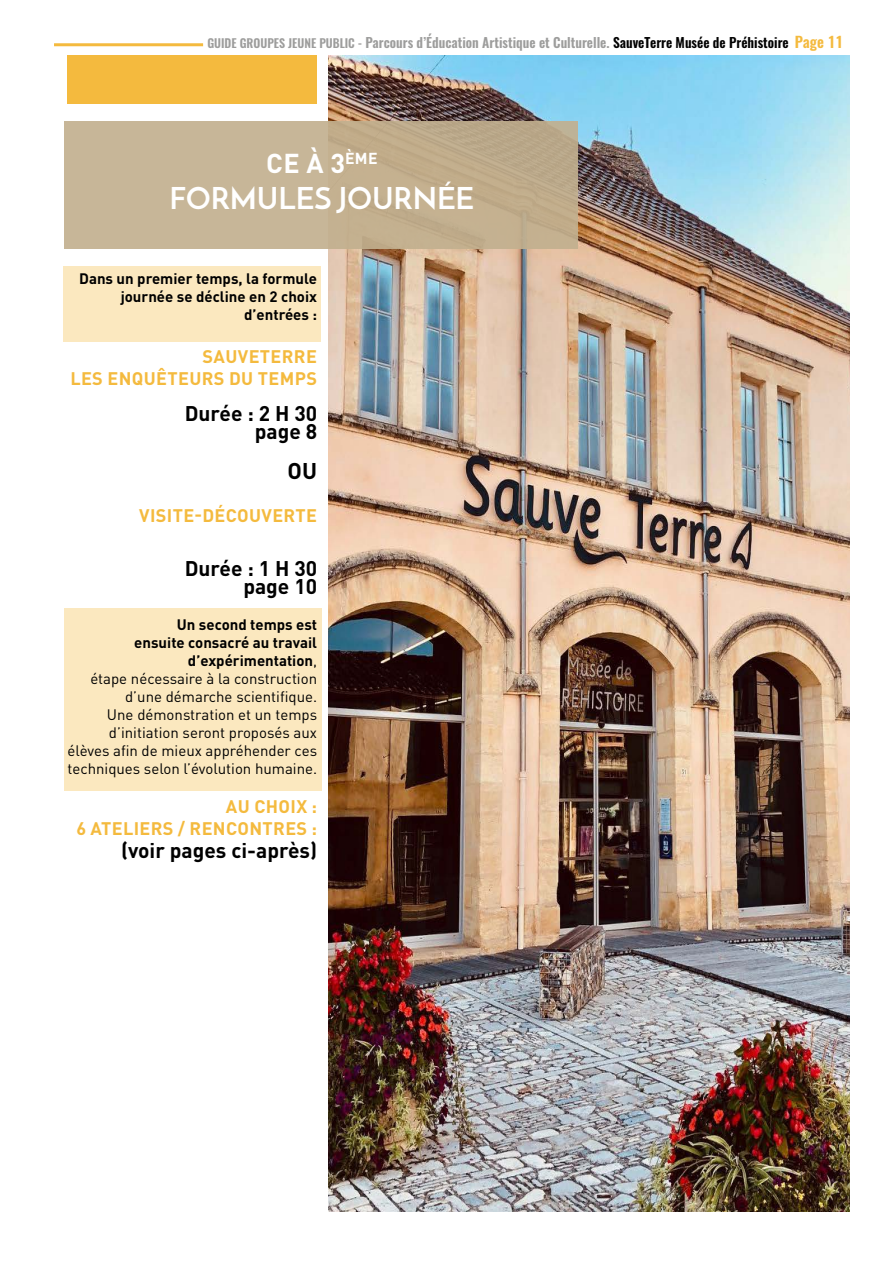
<style>
.page{position:relative;width:893px;height:1263px;background:#fff}
.page>*{position:absolute;margin:0;border:0;box-sizing:border-box;transform-origin:0 0}
.t1{font:700 30px "Josefin Sans";color:#fff}
.t2{font:700 27px "DIN Pro";color:#fff}
.t3{font:700 22.5px "DIN Pro";color:#000}
.t4{font:700 21px/18px "DIN Pro";color:#000;text-align:right}
.t5{font:700 18px/21.6px "DIN Pro";letter-spacing:.02em;color:#f4ba3e;text-align:right}
.t6{font:15px/18px "DIN Pro";color:#000;text-align:right}
.t7{font:700 15px/18px "DIN Pro";color:#000;text-align:right}
.t8{font:600 13.5px "Oswald";color:#9d9d9c}
.s1{font-size:12px}
.s2{color:#000}
.s3{font-size:15px;color:#f4ba3e}
.s4{font-weight:700}
</style>
<div class="page">
<div style="left:64px;top:608px;width:258px;height:182px;background:#fbe8bf"></div>
<div style="left:63px;top:266px;width:258px;height:76px;background:#fbe8bf"></div>
<img style="left:329px;top:55px;width:520px;height:1156px">
<div style="left:64px;top:121px;width:514px;height:128px;background:linear-gradient(to right,#cab99c,#bda989)"></div>
<div style="left:67px;top:55px;width:250px;height:48px;background:#f4ba3e"></div>
<hr style="left:54px;top:43px;width:149px;height:3px;background:#f4ba3e">
<p class="t8" style="left:207px;top:33px;width:637px"><span class="s1">GUIDE GROUPES JEUNE PUBLIC -</span> Parcours d’Éducation Artistique et Culturelle. <span class="s2">SauveTerre Musée de Préhistoire</span> <span class="s3">Page 11</span></p>
<h2 class="t2" style="left:266px;top:141px;width:113px">CE À 3<sup>ÈME</sup></h2>
<h1 class="t1" style="left:169px;top:180px;width:306px">FORMULES JOURNÉE</h1>
<p class="t7" style="left:79px;top:268px;width:240px">Dans un premier temps, la formule journée se décline en 2 choix d’entrées :</p>
<p class="t5" style="left:70px;top:344px;width:248px">SAUVETERRE<br>LES ENQUÊTEURS DU TEMPS</p>
<h3 class="t4" style="left:185px;top:402px;width:134px">Durée : 2 H 30 page 8</h3>
<h3 class="t3" style="left:288px;top:452px;width:31px">OU</h3>
<p class="t5" style="left:139px;top:502px;width:179px">VISITE-DÉCOUVERTE</p>
<h3 class="t4" style="left:185px;top:557px;width:134px">Durée : 1 H 30 page 10</h3>
<p class="t6" style="left:68px;top:614px;width:251px"><span class="s4">Un second temps est<br>ensuite consacré au travail d’expérimentation</span>,<br>étape nécessaire à la construction d’une démarche scientifique.<br>Une démonstration et un temps d’initiation seront proposés aux élèves afin de mieux appréhender ces techniques selon l’évolution humaine.</p>
<p class="t5" style="left:76px;top:794px;width:242px">AU CHOIX :<br>6 ATELIERS / RENCONTRES :</p>
<h3 class="t4" style="left:121px;top:838px;width:198px">(voir pages ci-après)</h3>
</div>
